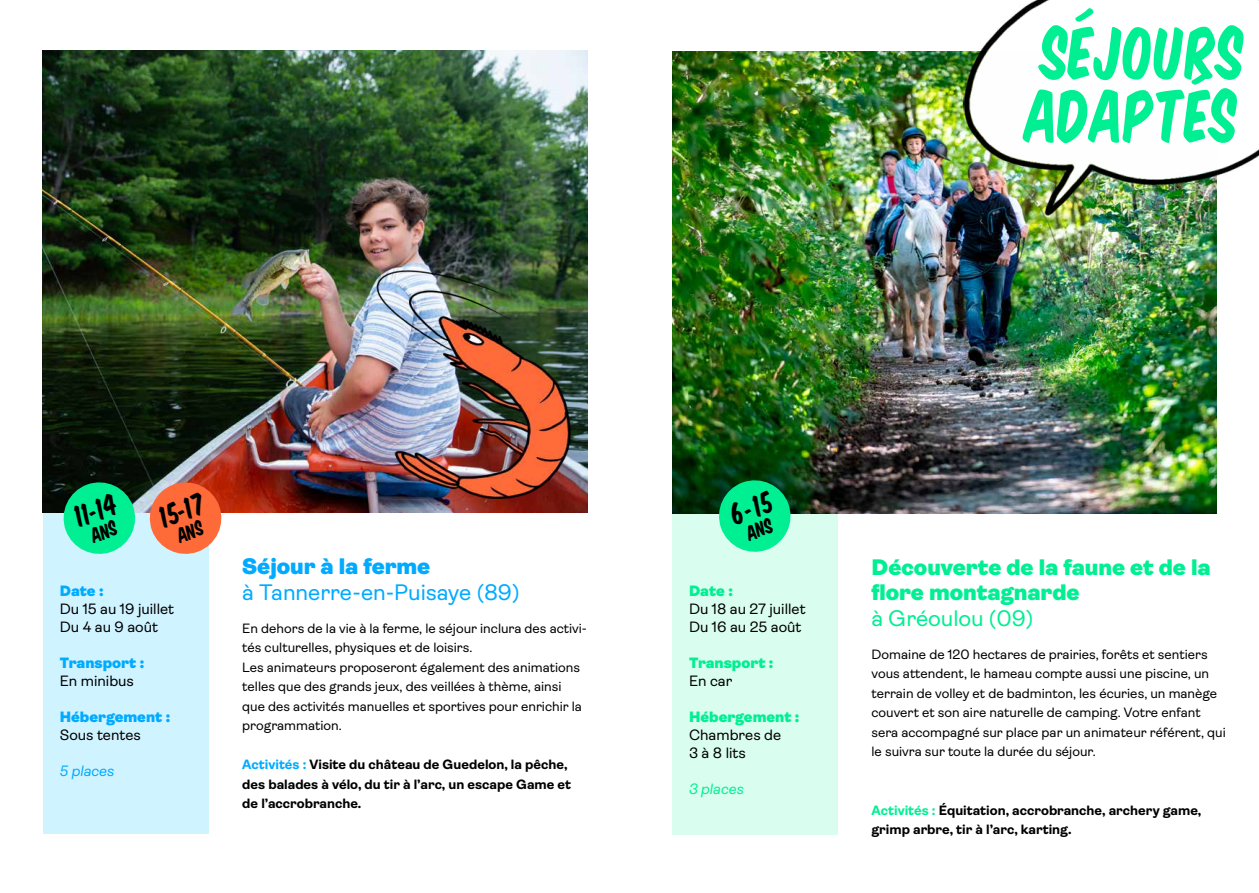
<style>
.page{position:relative;width:1259px;height:893px;background:#fff}
.page>*{position:absolute;margin:0;border:0;box-sizing:border-box;transform-origin:0 0}
.t1{font:67.5px/63px "Komika Title";color:#00ef93}
.t2{font:28.5px "Komika Title";color:#000}
.t3{font:900 22.5px/25.5px "Ambit";letter-spacing:-.005em;color:#00ef93}
.t4{font:22.5px "Ambit";letter-spacing:-.005em;color:#00abff}
.t5{font:900 22.5px "Ambit";letter-spacing:-.005em;color:#00abff}
.t6{font:22.5px "Ambit";letter-spacing:-.005em;color:#00ef93}
.t7{font:15px/18px "Ambit";color:#000}
.t8{font:900 15px "Ambit";color:#00ef93}
.t9{font:900 15px "Ambit";color:#00abff}
.t10{font:italic 15px "Ambit";color:#00ef93}
.t11{font:italic 15px "Ambit";color:#00abff}
.t12{font:13.5px/19.5px "Ambit";color:#000}
.t13{font:700 13.5px/19.5px "Ambit";color:#000}
.s1{font-size:19.5px}
.s2{color:#00abff}
.s3{color:#00ef93}
</style>
<div class="page">
<div style="left:672px;top:513px;width:166px;height:322px;background:#d9fdef"></div>
<img style="left:672px;top:52px;width:544px;height:461px">
<img style="left:963px;top:0;width:296px;height:215px">
<div style="left:43px;top:513px;width:166px;height:321px;background:#cff3ff"></div>
<img style="left:43px;top:51px;width:544px;height:462px">
<img style="left:370px;top:271px;width:200px;height:227px">
<svg style="left:714px;top:476px;width:81px;height:76px;background:#21cc87"></svg>
<svg style="left:59px;top:478px;width:167px;height:76px"></svg>
<h1 class="t1" style="left:1026px;top:18px;width:221px">SÉJOURS<br>ADAPTÉS</h1>
<h2 class="t2" style="left:69px;top:497px;width:45px;rotate:-20deg">11<span class="s1">-</span>14</h2>
<h2 class="t2" style="left:154px;top:498px;width:47px;rotate:-20deg">15<span class="s1">-</span>17</h2>
<h2 class="t2" style="left:725px;top:495px;width:44px;rotate:-20deg">6<span class="s1">-</span>15</h2>
<p class="t9" style="left:60px;top:582px;width:45px">Date :</p>
<p class="t7" style="left:60px;top:600px;width:116px">Du 15 au 19 juillet<br>Du 4 au 9 août</p>
<p class="t9" style="left:60px;top:654px;width:86px">Transport :</p>
<p class="t7" style="left:60px;top:672px;width:76px">En minibus</p>
<p class="t9" style="left:60px;top:708px;width:112px">Hébergement :</p>
<p class="t7" style="left:60px;top:726px;width:83px">Sous tentes</p>
<p class="t11" style="left:60px;top:762px;width:56px">5 places</p>
<h3 class="t5" style="left:242px;top:554px;width:190px">Séjour à la ferme</h3>
<h3 class="t4" style="left:242px;top:579px;width:279px">à Tannerre-en-Puisaye (89)</h3>
<p class="t12" style="left:242px;top:618px;width:346px">En dehors de la vie à la ferme, le séjour inclura des activi&shy;tés culturelles, physiques et de loisirs.<br>Les animateurs proposeront également des animations telles que des grands jeux, des veillées à thème, ainsi que des activités manuelles et sportives pour enrichir la programmation.</p>
<p class="t13" style="left:242px;top:755px;width:330px"><span class="s2">Activités :</span> Visite du château de Guedelon, la pêche, des balades à vélo, du tir à l’arc, un escape Game et de l’accrobranche.</p>
<p class="t8" style="left:689px;top:583px;width:45px">Date :</p>
<p class="t7" style="left:689px;top:600px;width:118px">Du 18 au 27 juillet<br>Du 16 au 25 août</p>
<p class="t8" style="left:689px;top:655px;width:86px">Transport :</p>
<p class="t7" style="left:689px;top:672px;width:45px">En car</p>
<p class="t8" style="left:689px;top:709px;width:112px">Hébergement :</p>
<p class="t7" style="left:689px;top:726px;width:94px">Chambres de<br>3 à 8 lits</p>
<p class="t10" style="left:689px;top:781px;width:56px">3 places</p>
<h3 class="t3" style="left:871px;top:554px;width:341px">Découverte de la faune et de la flore montagnarde</h3>
<h3 class="t6" style="left:871px;top:606px;width:163px">à Gréoulou (09)</h3>
<p class="t12" style="left:871px;top:645px;width:356px">Domaine de 120 hectares de prairies, forêts et sentiers vous attendent, le hameau compte aussi une piscine, un terrain de volley et de badminton, les écuries, un manège couvert et son aire naturelle de camping. Votre enfant sera accompagné sur place par un animateur référent, qui le suivra sur toute la durée du séjour.</p>
<p class="t13" style="left:871px;top:801px;width:331px"><span class="s3">Activités :</span> Équitation, accrobranche, archery game, grimp arbre, tir à l’arc, karting.</p>
</div>
